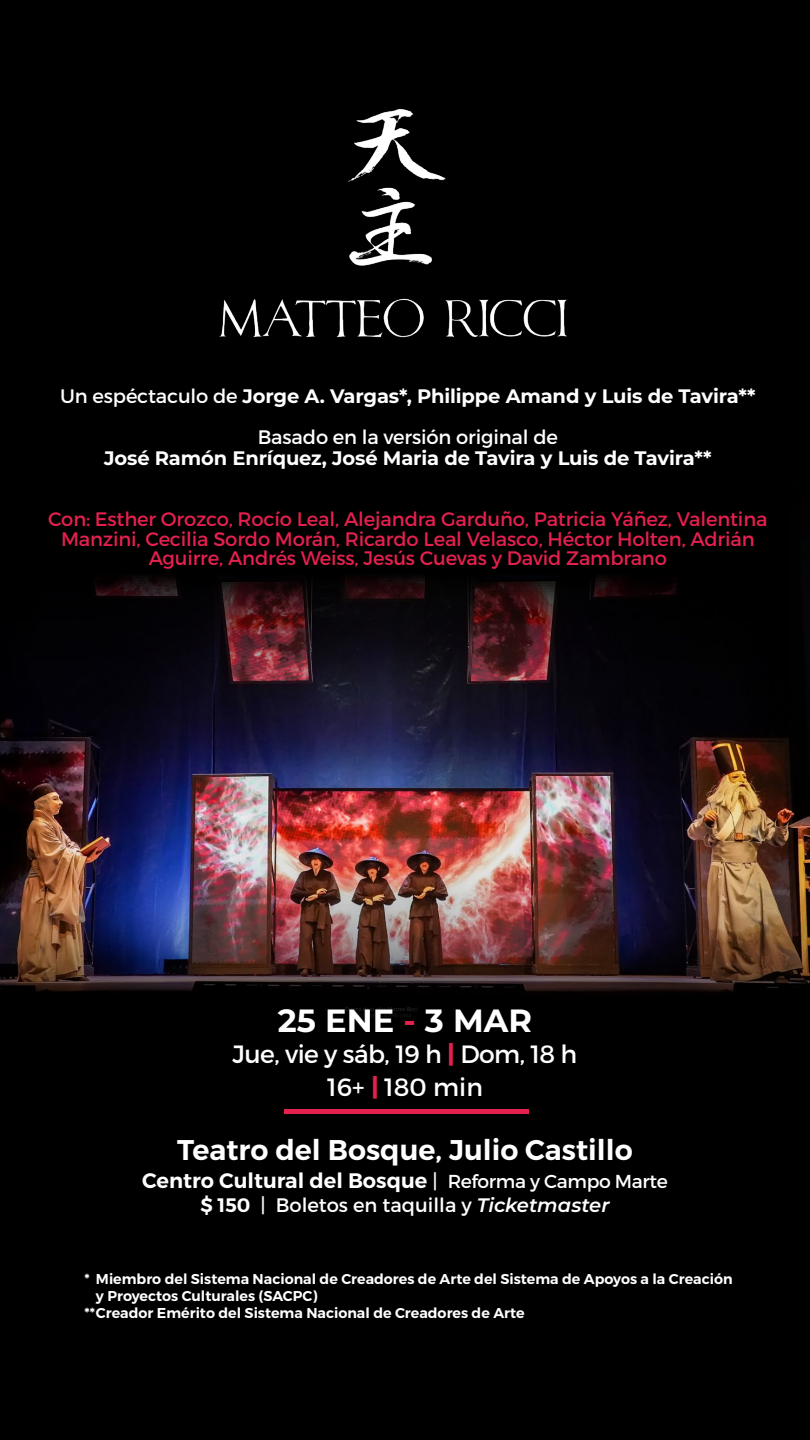
<style>
.page{position:relative;width:810px;height:1440px;background:#000}
.page>*{position:absolute;margin:0;border:0;box-sizing:border-box;transform-origin:0 0}
.t1{font:700 32.17px "Montserrat";color:#fff}
.t2{font:600 28.5px "Montserrat";color:#fff}
.t3{font:24.97px/32.8px "Montserrat";letter-spacing:-.02em;color:#fff;text-align:center}
.t4{font:600 21px "Montserrat";color:#fff}
.t5{font:19.5px/19.1px "Montserrat";letter-spacing:-.01em;color:#e4204e;text-align:center}
.t6{font:700 19.5px/41.2px "Montserrat";letter-spacing:-.01em;color:#fff;text-align:center}
.t7{font:19.5px "Montserrat";color:#fff}
.t8{font:600 14.25px "Montserrat";color:#fff}
.s1{font-weight:400}
.s2{color:#e4204e}
.s3{font-weight:800;color:#e4204e}
.s4{font-weight:400;font-size:19.5px}
.s5{font-weight:400;font-size:18.75px}
.s6{font-weight:600}
.s7{font-weight:600;font-style:italic}
</style>
<div class="page">
<img style="left:0;top:746px;width:810px;height:368px">
<img style="left:0;top:576px;width:789px;height:343px">
<hr style="left:285px;top:1109px;width:244px;height:4px;background:#e4204e">
<img style="left:219px;top:108px;width:348px;height:230px">
<p class="t6" style="left:60px;top:374px;width:697px"><span class="s1">Un espéctaculo de</span> Jorge A. Vargas*, Philippe Amand y Luis de Tavira**<br><span class="s1">Basado en la versión original de</span></p>
<p class="t6" style="left:104px;top:436px;width:609px">José Ramón Enríquez, José Maria de Tavira y Luis de Tavira**</p>
<p class="t5" style="left:48px;top:510px;width:721px">Con: Esther Orozco, Rocío Leal, Alejandra Garduño, Patricia Yáñez, Valentina<br>Manzini, Cecilia Sordo Morán, Ricardo Leal Velasco, Héctor Holten, Adrián<br>Aguirre, Andrés Weiss, Jesús Cuevas y David Zambrano</p>
<h1 class="t1" style="left:278px;top:997px;width:256px">25 ENE <span class="s2">-</span> 3 MAR</h1>
<p class="t3" style="left:233px;top:1038px;width:346px">Jue, vie y sáb, 19 h <span class="s3">|</span> Dom, 18 h<br>16+ <span class="s3">|</span> 180 min</p>
<h2 class="t2" style="left:177px;top:1132px;width:457px">Teatro del Bosque, Julio Castillo</h2>
<p class="t4" style="left:142px;top:1168px;width:527px">Centro Cultural del Bosque <span class="s4">|</span> <span class="s5">Reforma y Campo Marte</span></p>
<p class="t7" style="left:200px;top:1193px;width:411px"><span class="s6">$ 150</span> | Boletos en taquilla y <span class="s7">Ticketmaster</span></p>
<p class="t8" style="left:84px;top:1270px;width:650px">* Miembro del Sistema Nacional de Creadores de Arte del Sistema de Apoyos a la Creación</p>
<p class="t8" style="left:96px;top:1287px;width:223px">y Proyectos Culturales (SACPC)</p>
<p class="t8" style="left:84px;top:1304px;width:442px">** Creador Emérito del Sistema Nacional de Creadores de Arte</p>
</div>
